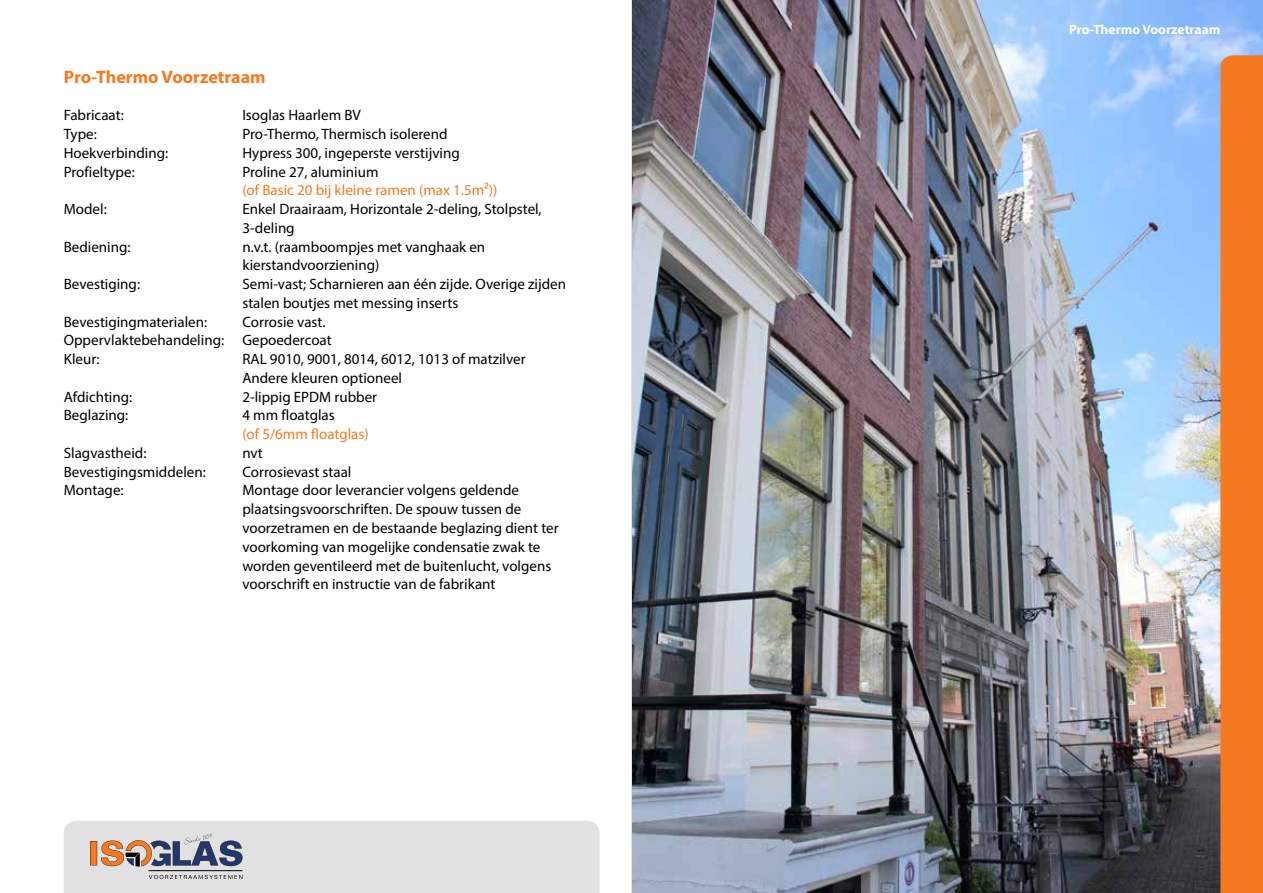
<style>
.page{position:relative;width:1263px;height:893px;background:#fff}
.page>*{position:absolute;margin:0;border:0;box-sizing:border-box;transform-origin:0 0}
.t1{font:700 18px "Myriad Pro";color:#f47920}
.t2{font:15px/18.8px "Myriad Pro";color:#000}
.t3{font:15px "Myriad Pro";color:#f47920}
.t4{font:700 13.5px "Myriad Pro";color:#fff}
</style>
<div class="page">
<img style="left:632px;top:0;width:631px;height:893px">
<div style="left:1220px;top:55px;width:43px;height:838px;background:#f47920"></div>
<hr style="left:631px;top:0;width:1px;height:893px;background:#e2e1e1">
<svg style="left:64px;top:821px;width:536px;height:72px;background:#d9d6d6"></svg>
<p class="t1" style="left:64px;top:65px;width:203px">Pro-Thermo Voorzetraam</p>
<p class="t2" style="left:64px;top:106px;width:62px">Fabricaat:</p>
<p class="t2" style="left:242px;top:106px;width:120px">Isoglas Haarlem BV</p>
<p class="t2" style="left:64px;top:125px;width:35px">Type:</p>
<p class="t2" style="left:242px;top:125px;width:207px">Pro-Thermo, Thermisch isolerend</p>
<p class="t2" style="left:64px;top:143px;width:106px">Hoekverbinding:</p>
<p class="t2" style="left:242px;top:143px;width:219px">Hypress 300, ingeperste verstijving</p>
<p class="t2" style="left:64px;top:162px;width:72px">Profieltype:</p>
<p class="t2" style="left:242px;top:162px;width:138px">Proline 27, aluminium</p>
<p class="t3" style="left:242px;top:181px;width:256px">(of Basic 20 bij kleine ramen (max 1.5m²))</p>
<p class="t2" style="left:64px;top:200px;width:45px">Model:</p>
<p class="t2" style="left:242px;top:200px;width:301px">Enkel Draairaam, Horizontale 2-deling, Stolpstel,<br>3-deling</p>
<p class="t2" style="left:64px;top:237px;width:68px">Bediening:</p>
<p class="t2" style="left:242px;top:237px;width:244px">n.v.t. (raamboompjes met vanghaak en kierstandvoorziening)</p>
<p class="t2" style="left:64px;top:275px;width:78px">Bevestiging:</p>
<p class="t2" style="left:242px;top:275px;width:325px">Semi-vast; Scharnieren aan één zijde. Overige zijden stalen boutjes met messing inserts</p>
<p class="t2" style="left:64px;top:312px;width:145px">Bevestigingmaterialen:</p>
<p class="t2" style="left:64px;top:312px;width:269px;text-indent:179px">Corrosie vast.<br>Oppervlaktebehandeling: Gepoedercoat<br>Kleur:</p>
<p class="t2" style="left:242px;top:350px;width:285px">RAL 9010, 9001, 8014, 6012, 1013 of matzilver<br>Andere kleuren optioneel</p>
<p class="t2" style="left:64px;top:387px;width:70px">Afdichting:</p>
<p class="t2" style="left:242px;top:387px;width:136px">2-lippig EPDM rubber</p>
<p class="t2" style="left:64px;top:406px;width:66px">Beglazing:</p>
<p class="t2" style="left:242px;top:406px;width:94px">4 mm floatglas</p>
<p class="t3" style="left:242px;top:425px;width:128px">(of 5/6mm floatglas)</p>
<p class="t2" style="left:64px;top:443px;width:84px">Slagvastheid:</p>
<p class="t2" style="left:242px;top:443px;width:22px">nvt</p>
<p class="t2" style="left:64px;top:462px;width:144px">Bevestigingsmiddelen:</p>
<p class="t2" style="left:242px;top:462px;width:111px">Corrosievast staal</p>
<p class="t2" style="left:64px;top:481px;width:61px">Montage:</p>
<p class="t2" style="left:242px;top:481px;width:318px">Montage door leverancier volgens geldende plaatsingsvoorschriften. De spouw tussen de voorzetramen en de bestaande beglazing dient ter voorkoming van mogelijke condensatie zwak te worden geventileerd met de buitenlucht, volgens voorschrift en instructie van de fabrikant</p>
<p class="t4" style="left:1069px;top:21px;width:153px">Pro-Thermo Voorzetraam</p>
</div>
